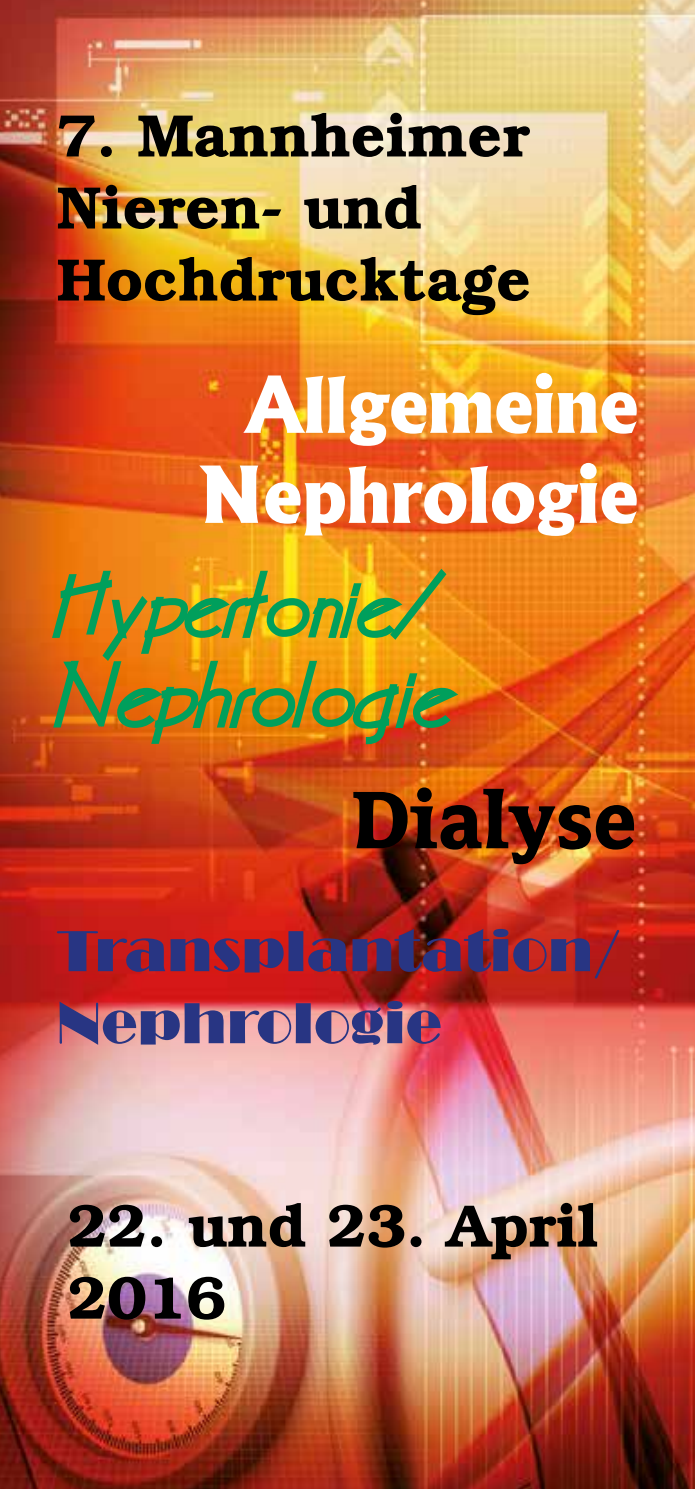
<style>
.page{position:relative;width:695px;height:1489px;background:#fff}
.page>*{position:absolute;margin:0;border:0;box-sizing:border-box;transform-origin:0 0}
.t1{font:700 90px "Avance";color:#000}
.t2{font:800 75px/90px "Albertus";color:#fff;text-align:right}
.t3{font:600 60px/72px "Bookman";color:#000}
.t4{font:60px/72px "Broadway";color:#283583}
</style>
<div class="page">
<img style="left:0;top:0;width:694px;height:1488px">
<svg style="left:49px;top:565px;width:413px;height:181px;background:#b88e20"></svg>
<p class="t3" style="left:57px;top:100px;width:475px">7. Mannheimer<br>Nieren- und<br>Hochdrucktage</p>
<p class="t2" style="left:200px;top:360px;width:440px">Allgemeine<br>Nephrologie</p>
<h1 class="t1" style="left:351px;top:773px;width:287px">Dialyse</h1>
<p class="t4" style="left:57px;top:915px;width:565px">Transplantation/<br>Nephrologie</p>
<p class="t3" style="left:67px;top:1189px;width:532px">22. und 23. April<br>2016</p>
</div>
